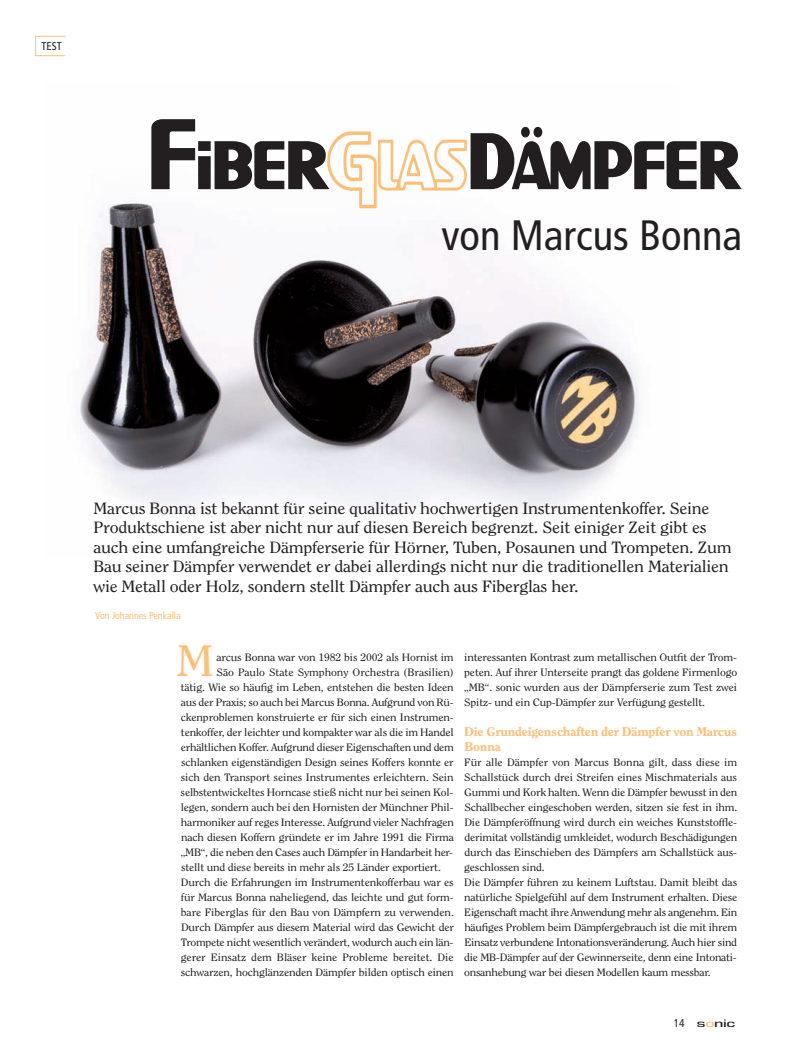
<style>
.page{position:relative;width:809px;height:1060px;background:#fff}
.page>*{position:absolute;margin:0;border:0;box-sizing:border-box;transform-origin:0 0}
.t1{font:43.75px "Clearface Std";color:#fcbf78;scale:1.1 1}
.t2{font:condensed 42.5px "Frutiger LT Std";color:#231f20}
.t3{font:16.25px/19.5px "Clearface Std";letter-spacing:-.015em;color:#231f20;scale:1.1 1}
.t4{font:800 12.5px/15px "Clearface Std";letter-spacing:-.02em;color:#fcbf78;scale:1.1 1}
.t5{font:500 11.25px "Eurostile T";letter-spacing:-.02em;color:#231f20;scale:1.6 1}
.t6{font:condensed 11.25px "Frutiger LT Std";color:#231f20}
.t7{font:10.62px/15px "Clearface Std";letter-spacing:-.015em;color:#231f20;text-align:justify;scale:1.1 1}
.t8{font:condensed 10px "Frutiger LT Std";letter-spacing:-.005em;color:#fcbf78}
.s1{font-family:"Frutiger LT Std";font-weight:400;font-stretch:condensed}
.s2{color:#fcbf78}
</style>
<div class="page">
<img style="left:79px;top:203px;width:561px;height:306px">
<div style="left:35px;top:36px;width:31px;height:20px;border:1px solid #fcbf78"></div>
<svg style="left:151px;top:119px;width:591px;height:89px"></svg>
<p class="t6" style="left:41px;top:41px;width:22px">TEST</p>
<h2 class="t2" style="left:441px;top:218px;width:302px">von Marcus Bonna</h2>
<p class="t3" style="left:93px;top:500px;width:582px">Marcus Bonna ist bekannt für seine qualitativ hochwertigen Instrumentenkoffer. Seine Produktschiene ist aber nicht nur auf diesen Bereich begrenzt. Seit einiger Zeit gibt es auch eine umfangreiche Dämpferserie für Hörner, Tuben, Posaunen und Trompeten. Zum Bau seiner Dämpfer verwendet er dabei allerdings nicht nur die traditionellen Materialien wie Metall oder Holz, sondern stellt Dämpfer auch aus Fiberglas her.</p>
<p class="t8" style="left:95px;top:611px;width:87px">Von Johannes Penkalla</p>
<h1 class="t1" style="left:176px;top:643px;width:36px">M</h1>
<p class="t7" style="left:216px;top:650px;width:217px">arcus Bonna war von 1982 bis 2002 als Hornist im</p>
<p class="t7" style="left:217px;top:665px;width:217px">São Paulo State Symphony Orchestra (Brasilien)</p>
<p class="t7" style="left:181px;top:680px;width:250px">tätig. Wie so häufig im Leben, entstehen die besten Ideen</p>
<p class="t7" style="left:181px;top:695px;width:249px">aus der Praxis; so auch bei Marcus Bonna. Aufgrund von Rü-</p>
<p class="t7" style="left:181px;top:710px;width:249px">ckenproblemen konstruierte er für sich einen Instrumen-</p>
<p class="t7" style="left:181px;top:725px;width:249px">tenkoffer, der leichter und kompakter war als die im Handel</p>
<p class="t7" style="left:181px;top:740px;width:250px">erhältlichen Koffer. Aufgrund dieser Eigenschaften und dem</p>
<p class="t7" style="left:181px;top:755px;width:249px">schlanken eigenständigen Design seines Koffers konnte er</p>
<p class="t7" style="left:181px;top:770px;width:249px">sich den Transport seines Instrumentes erleichtern. Sein</p>
<p class="t7" style="left:181px;top:785px;width:250px">selbstentwickeltes Horncase stieß nicht nur bei seinen Kol-</p>
<p class="t7" style="left:181px;top:800px;width:249px">legen, sondern auch bei den Hornisten der Münchner Phil-</p>
<p class="t7" style="left:181px;top:815px;width:250px">harmoniker auf reges Interesse. Aufgrund vieler Nachfragen</p>
<p class="t7" style="left:181px;top:830px;width:249px">nach diesen Koffern gründete er im Jahre 1991 die Firma</p>
<p class="t7" style="left:181px;top:845px;width:249px">„MB“, die neben den Cases auch Dämpfer in Handarbeit her-</p>
<p class="t7" style="left:181px;top:860px;width:238px">stellt und diese bereits in mehr als 25 Länder exportiert.</p>
<p class="t7" style="left:181px;top:875px;width:250px">Durch die Erfahrungen im Instrumentenkofferbau war es</p>
<p class="t7" style="left:181px;top:890px;width:249px">für Marcus Bonna naheliegend, das leichte und gut form-</p>
<p class="t7" style="left:181px;top:905px;width:250px">bare Fiberglas für den Bau von Dämpfern zu verwenden.</p>
<p class="t7" style="left:181px;top:920px;width:250px">Durch Dämpfer aus diesem Material wird das Gewicht der</p>
<p class="t7" style="left:181px;top:935px;width:249px">Trompete nicht wesentlich verändert, wodurch auch ein län-</p>
<p class="t7" style="left:181px;top:950px;width:250px">gerer Einsatz dem Bläser keine Probleme bereitet. Die</p>
<p class="t7" style="left:181px;top:965px;width:250px">schwarzen, hochglänzenden Dämpfer bilden optisch einen</p>
<p class="t7" style="left:464px;top:650px;width:250px">interessanten Kontrast zum metallischen Outfit der Trom&shy;peten. Auf ihrer Unterseite prangt das goldene Firmenlogo „MB“. sonic wurden aus der Dämpferserie zum Test zwei Spitz- und ein Cup-Dämpfer zur Verfügung gestellt.</p>
<p class="t4" style="left:464px;top:724px;width:250px">Die Grundeigenschaften der Dämpfer von Marcus<br>Bonna</p>
<p class="t7" style="left:464px;top:755px;width:250px;text-align:left">Für alle Dämpfer von Marcus Bonna gilt, dass diese im Schallstück durch drei Streifen eines Mischmaterials aus Gummi und Kork halten. Wenn die Dämpfer bewusst in den Schallbecher eingeschoben werden, sitzen sie fest in ihm.<br>Die Dämpferöffnung wird durch ein weiches Kunststoffle&shy;derimitat vollständig umkleidet, wodurch Beschädigungen durch das Einschieben des Dämpfers am Schallstück aus&shy;geschlossen sind.<br>Die Dämpfer führen zu keinem Luftstau. Damit bleibt das natürliche Spielgefühl auf dem Instrument erhalten. Diese Eigenschaft macht ihre Anwendung mehr als angenehm. Ein häufiges Problem beim Dämpfergebrauch ist die mit ihrem Einsatz verbundene Intonationsveränderung. Auch hier sind die MB-Dämpfer auf der Gewinnerseite, denn eine Intonati&shy;onsanhebung war bei diesen Modellen kaum messbar.</p>
<p class="t5" style="left:674px;top:1017px;width:40px"><span class="s1">14</span> s<span class="s2">o</span>nic</p>
</div>
